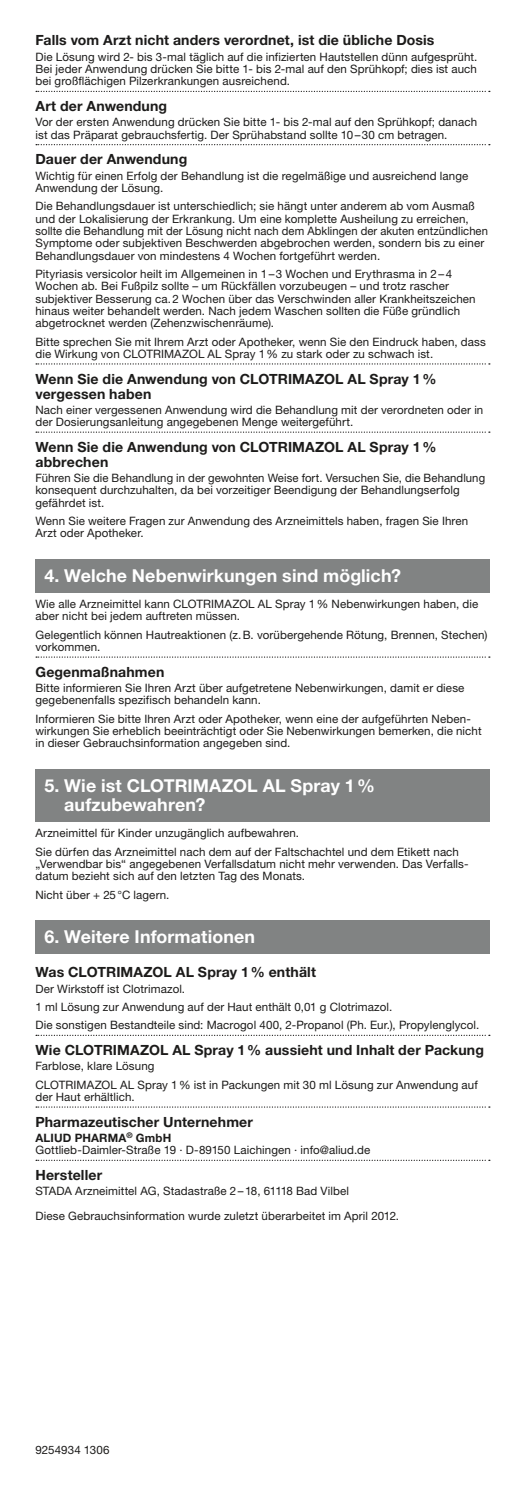
<style>
.page{position:relative;width:525px;height:1489px;background:#fff}
.page>*{position:absolute;margin:0;border:0;box-sizing:border-box;transform-origin:0 0}
.t1{font:700 17.75px/18.9px "Helvetica Neue LTW1 G";letter-spacing:.005em;color:#fff}
.t2{font:700 14px/15px "Helvetica Neue LTW1 G";letter-spacing:.01em;color:#1c1b1a}
.t3{font:11.5px/12.2px "Helvetica Neue LTW1 G";letter-spacing:.01em;color:#1c1b1a}
.s1{font-weight:700}
</style>
<div class="page">
<svg style="left:36px;top:91px;width:453px;height:1px"></svg>
<svg style="left:36px;top:144px;width:453px;height:1px"></svg>
<svg style="left:36px;top:363px;width:453px;height:1px"></svg>
<svg style="left:36px;top:431px;width:453px;height:2px"></svg>
<svg style="left:36px;top:656px;width:453px;height:1px"></svg>
<svg style="left:36px;top:1034px;width:453px;height:1px"></svg>
<svg style="left:36px;top:1106px;width:453px;height:1px"></svg>
<svg style="left:36px;top:1159px;width:453px;height:1px"></svg>
<div style="left:35px;top:558px;width:454px;height:34px;background:#818383"></div>
<div style="left:35px;top:768px;width:454px;height:53px;background:#818383"></div>
<div style="left:35px;top:919px;width:454px;height:34px;background:#818383"></div>
<p class="t2" style="left:35px;top:33px;width:400px">Falls vom Arzt nicht anders verordnet, ist die übliche Dosis</p>
<p class="t3" style="left:35px;top:51px;width:443px;text-align:justify">Die Lösung wird 2- bis 3-mal täglich auf die infizierten Hautstellen dünn aufgesprüht.<br>Bei jeder Anwendung drücken Sie bitte 1- bis 2-mal auf den Sprühkopf; dies ist auch bei großflächigen Pilzerkrankungen ausreichend.</p>
<p class="t2" style="left:35px;top:98px;width:133px">Art der Anwendung</p>
<p class="t3" style="left:35px;top:116px;width:443px">Vor der ersten Anwendung drücken Sie bitte 1- bis 2-mal auf den Sprühkopf; danach ist das Präparat gebrauchsfertig. Der Sprühabstand sollte 10–30 cm betragen.</p>
<p class="t2" style="left:35px;top:152px;width:153px">Dauer der Anwendung</p>
<p class="t3" style="left:35px;top:169px;width:434px">Wichtig für einen Erfolg der Behandlung ist die regelmäßige und ausreichend lange<br>Anwendung der Lösung.</p>
<p class="t3" style="left:35px;top:200px;width:454px">Die Behandlungsdauer ist unterschiedlich; sie hängt unter anderem ab vom Ausmaß und der Lokalisierung der Erkrankung. Um eine komplette Ausheilung zu erreichen, sollte die Behandlung mit der Lösung nicht nach dem Abklingen der akuten entzündlichen Symptome oder subjektiven Beschwerden abgebrochen werden, sondern bis zu einer Behandlungsdauer von mindestens 4 Wochen fortgeführt werden.</p>
<p class="t3" style="left:35px;top:268px;width:441px">Pityriasis versicolor heilt im Allgemeinen in 1–3 Wochen und Erythrasma in 2–4<br>Wochen ab. Bei Fußpilz sollte – um Rückfällen vorzubeugen – und trotz rascher subjektiver Besserung ca.2 Wochen über das Verschwinden aller Krankheitszeichen hinaus weiter behandelt werden. Nach jedem Waschen sollten die Füße gründlich abgetrocknet werden (Zehenzwischenräume).</p>
<p class="t3" style="left:35px;top:335px;width:452px">Bitte sprechen Sie mit Ihrem Arzt oder Apotheker, wenn Sie den Eindruck haben, dass die Wirkung von CLOTRIMAZOL AL Spray 1% zu stark oder zu schwach ist.</p>
<p class="t2" style="left:35px;top:371px;width:402px">Wenn Sie die Anwendung von CLOTRIMAZOL AL Spray 1% vergessen haben</p>
<p class="t3" style="left:35px;top:403px;width:449px">Nach einer vergessenen Anwendung wird die Behandlung mit der verordneten oder in der Dosierungsanleitung angegebenen Menge weitergeführt.</p>
<p class="t2" style="left:35px;top:439px;width:402px">Wenn Sie die Anwendung von CLOTRIMAZOL AL Spray 1% abbrechen</p>
<p class="t3" style="left:35px;top:472px;width:451px">Führen Sie die Behandlung in der gewohnten Weise fort. Versuchen Sie, die Behandlung konsequent durchzuhalten, da bei vorzeitiger Beendigung der Behandlungserfolg gefährdet ist.</p>
<p class="t3" style="left:35px;top:515px;width:434px">Wenn Sie weitere Fragen zur Anwendung des Arzneimittels haben, fragen Sie Ihren<br>Arzt oder Apotheker.</p>
<h1 class="t1" style="left:44px;top:566px;width:358px">4. Welche Nebenwirkungen sind möglich?</h1>
<p class="t3" style="left:35px;top:597px;width:444px">Wie alle Arzneimittel kann CLOTRIMAZOL AL Spray 1% Nebenwirkungen haben, die aber nicht bei jedem auftreten müssen.</p>
<p class="t3" style="left:35px;top:628px;width:453px">Gelegentlich können Hautreaktionen (z.B. vorübergehende Rötung, Brennen, Stechen) vorkommen.</p>
<p class="t2" style="left:35px;top:664px;width:130px">Gegenmaßnahmen</p>
<p class="t3" style="left:35px;top:681px;width:430px">Bitte informieren Sie Ihren Arzt über aufgetretene Nebenwirkungen, damit er diese gegebenenfalls spezifisch behandeln kann.</p>
<p class="t3" style="left:35px;top:712px;width:447px">Informieren Sie bitte Ihren Arzt oder Apotheker, wenn eine der aufgeführten Neben&shy;wirkungen Sie erheblich beeinträchtigt oder Sie Nebenwirkungen bemerken, die nicht in dieser Gebrauchsinformation angegeben sind.</p>
<h1 class="t1" style="left:64px;top:776px;width:312px;text-indent:-20px">5. Wie ist CLOTRIMAZOL AL Spray 1% aufzubewahren?</h1>
<p class="t3" style="left:35px;top:823px;width:425px;line-height:18.5px">Arzneimittel für Kinder unzugänglich aufbewahren.<br>Sie dürfen das Arzneimittel nach dem auf der Faltschachtel und dem Etikett nach</p>
<p class="t3" style="left:35px;top:857px;width:433px">„Verwendbar bis“ angegebenen Verfallsdatum nicht mehr verwenden. Das Verfalls&shy;datum bezieht sich auf den letzten Tag des Monats.</p>
<p class="t3" style="left:35px;top:888px;width:135px">Nicht über + 25°C lagern.</p>
<h1 class="t1" style="left:44px;top:927px;width:212px">6. Weitere Informationen</h1>
<p class="t2" style="left:35px;top:964px;width:282px">Was CLOTRIMAZOL AL Spray 1% enthält</p>
<p class="t3" style="left:35px;top:979px;width:445px;line-height:18.4px">Der Wirkstoff ist Clotrimazol.<br>1 ml Lösung zur Anwendung auf der Haut enthält 0,01 g Clotrimazol.<br>Die sonstigen Bestandteile sind: Macrogol 400, 2-Propanol (Ph. Eur.), Propylenglycol.</p>
<p class="t2" style="left:35px;top:1042px;width:450px">Wie CLOTRIMAZOL AL Spray 1% aussieht und Inhalt der Packung</p>
<p class="t3" style="left:35px;top:1056px;width:443px;line-height:18.4px">Farblose, klare Lösung<br>CLOTRIMAZOL AL Spray 1% ist in Packungen mit 30 ml Lösung zur Anwendung auf</p>
<p class="t3" style="left:35px;top:1090px;width:101px">der Haut erhältlich.</p>
<p class="t2" style="left:35px;top:1114px;width:219px">Pharmazeutischer Unternehmer</p>
<p class="t3" style="left:35px;top:1131px;width:336px"><span class="s1">ALIUD PHARMA</span><sup>®</sup> <span class="s1">GmbH<br></span>Gottlieb-Daimler-Straße 19 · D-89150 Laichingen · info@aliud.de</p>
<p class="t2" style="left:35px;top:1167px;width:68px">Hersteller</p>
<p class="t3" style="left:35px;top:1178px;width:365px;line-height:24.6px">STADA Arzneimittel AG, Stadastraße 2–18, 61118 Bad Vilbel<br>Diese Gebrauchsinformation wurde zuletzt überarbeitet im April 2012.</p>
<p class="t3" style="left:35px;top:1442px;width:75px">9254934 1306</p>
</div>
